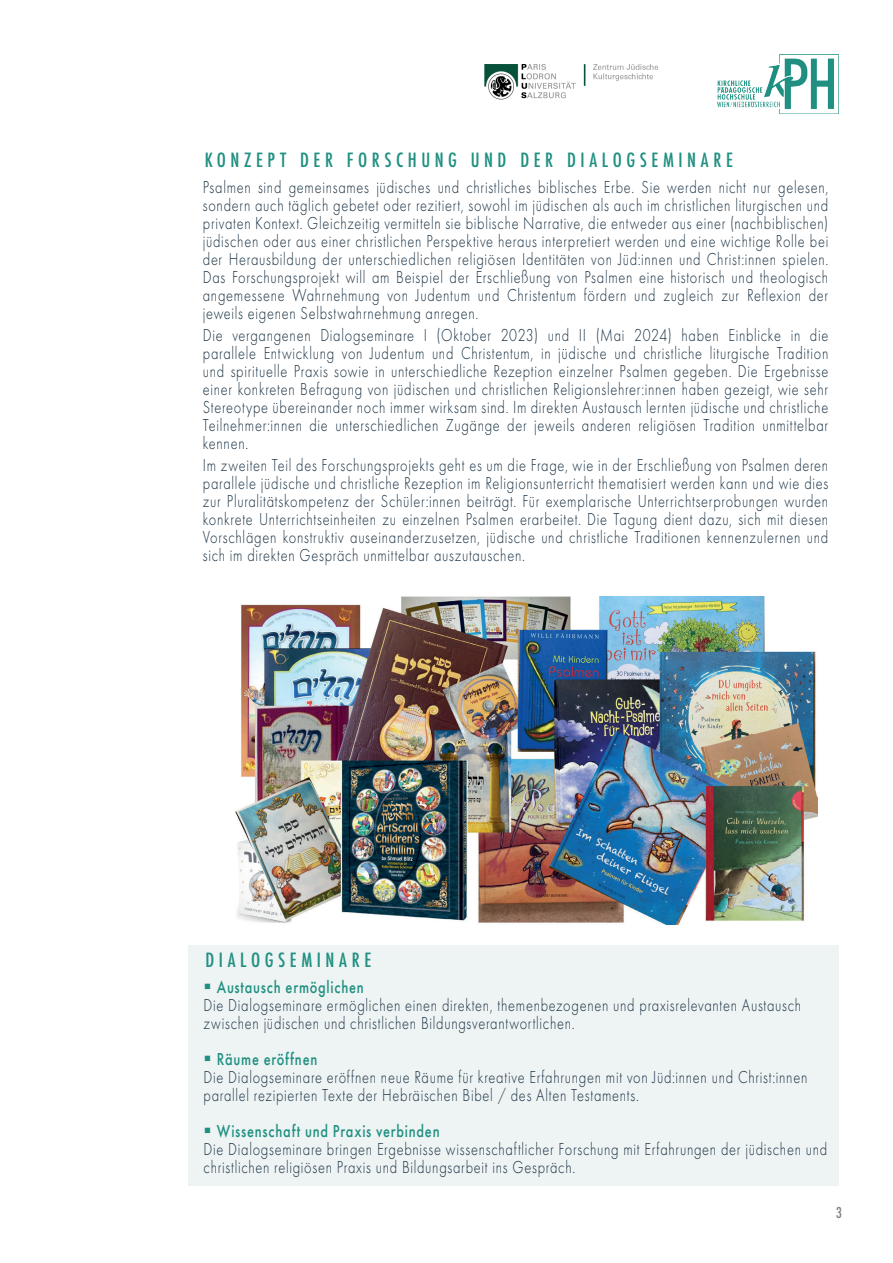
<style>
.page{position:relative;width:893px;height:1263px;background:#fff}
.page>*{position:absolute;margin:0;border:0;box-sizing:border-box;transform-origin:0 0}
.t1{font:500 21.6px "Futura PT Cond";letter-spacing:.21em;color:#1f9081}
.t2{font:300 18px/18px "Futura PT";letter-spacing:.05em;color:#183042;scale:.8 1}
.t3{font:500 18px "Futura PT";letter-spacing:.05em;color:#1f9081;scale:.8 1}
.t4{font:500 16.5px "Futura PT Cond";color:#818485}
</style>
<div class="page">
<img style="left:717px;top:54px;width:122px;height:60px">
<img style="left:484px;top:64px;width:174px;height:36px">
<div style="left:189px;top:945px;width:650px;height:240px;background:#eef3f3"></div>
<img style="left:235px;top:597px;width:583px;height:328px">
<p class="t1" style="left:205px;top:148px;width:530px">KONZEPT DER FORSCHUNG UND DER DIALOGSEMINARE</p>
<p class="t2" style="left:203px;top:178px;width:783px;text-align:justify">Psalmen sind gemeinsames jüdisches und christliches biblisches Erbe. Sie werden nicht nur gelesen, sondern auch täglich gebetet oder rezitiert, sowohl im jüdischen als auch im christlichen liturgischen und privaten Kontext. Gleichzeitig vermitteln sie biblische Narrative, die entweder aus einer (nachbiblischen) jüdischen oder aus einer christlichen Perspektive heraus interpretiert werden und eine wichtige Rolle bei der Herausbildung der unterschiedlichen religiösen Identitäten von Jüd:innen und Christ:innen spielen.<br>Das Forschungsprojekt will am Beispiel der Erschließung von Psalmen eine historisch und theologisch angemessene Wahrnehmung von Judentum und Christentum fördern und zugleich zur Reflexion der jeweils eigenen Selbstwahrnehmung anregen.</p>
<p class="t2" style="left:203px;top:326px;width:783px;text-align:justify">Die vergangenen Dialogseminare I (Oktober 2023) und II (Mai 2024) haben Einblicke in die parallele Entwicklung von Judentum und Christentum, in jüdische und christliche liturgische Tradition und spirituelle Praxis sowie in unterschiedliche Rezeption einzelner Psalmen gegeben. Die Ergebnisse einer konkreten Befragung von jüdischen und christlichen Religionslehrer:innen haben gezeigt, wie sehr Stereotype übereinander noch immer wirksam sind. Im direkten Austausch lernten jüdische und christliche Teilnehmer:innen die unterschiedlichen Zugänge der jeweils anderen religiösen Tradition unmittelbar kennen.</p>
<p class="t2" style="left:203px;top:456px;width:783px;text-align:justify">Im zweiten Teil des Forschungsprojekts geht es um die Frage, wie in der Erschließung von Psalmen deren parallele jüdische und christliche Rezeption im Religionsunterricht thematisiert werden kann und wie dies zur Pluralitätskompetenz der Schüler:innen beiträgt. Für exemplarische Unterrichtserprobungen wurden konkrete Unterrichtseinheiten zu einzelnen Psalmen erarbeitet. Die Tagung dient dazu, sich mit diesen Vorschlägen konstruktiv auseinanderzusetzen, jüdische und christliche Traditionen kennenzulernen und sich im direkten Gespräch unmittelbar auszutauschen.</p>
<p class="t1" style="left:205px;top:947px;width:167px">DIALOGSEMINARE</p>
<p class="t3" style="left:217px;top:976px;width:185px">Austausch ermöglichen</p>
<p class="t2" style="left:204px;top:996px;width:749px">Die Dialogseminare ermöglichen einen direkten, themenbezogenen und praxisrelevanten Austausch zwischen jüdischen und christlichen Bildungsverantwortlichen.</p>
<p class="t3" style="left:217px;top:1048px;width:127px">Räume eröffnen</p>
<p class="t2" style="left:204px;top:1068px;width:756px">Die Dialogseminare eröffnen neue Räume für kreative Erfahrungen mit von Jüd:innen und Christ:innen parallel rezipierten Texte der Hebräischen Bibel / des Alten Testaments.</p>
<p class="t3" style="left:217px;top:1120px;width:280px">Wissenschaft und Praxis verbinden</p>
<p class="t2" style="left:204px;top:1140px;width:781px">Die Dialogseminare bringen Ergebnisse wissenschaftlicher Forschung mit Erfahrungen der jüdischen und christlichen religiösen Praxis und Bildungsarbeit ins Gespräch.</p>
<p class="t4" style="left:836px;top:1203px;width:8px">3</p>
</div>
